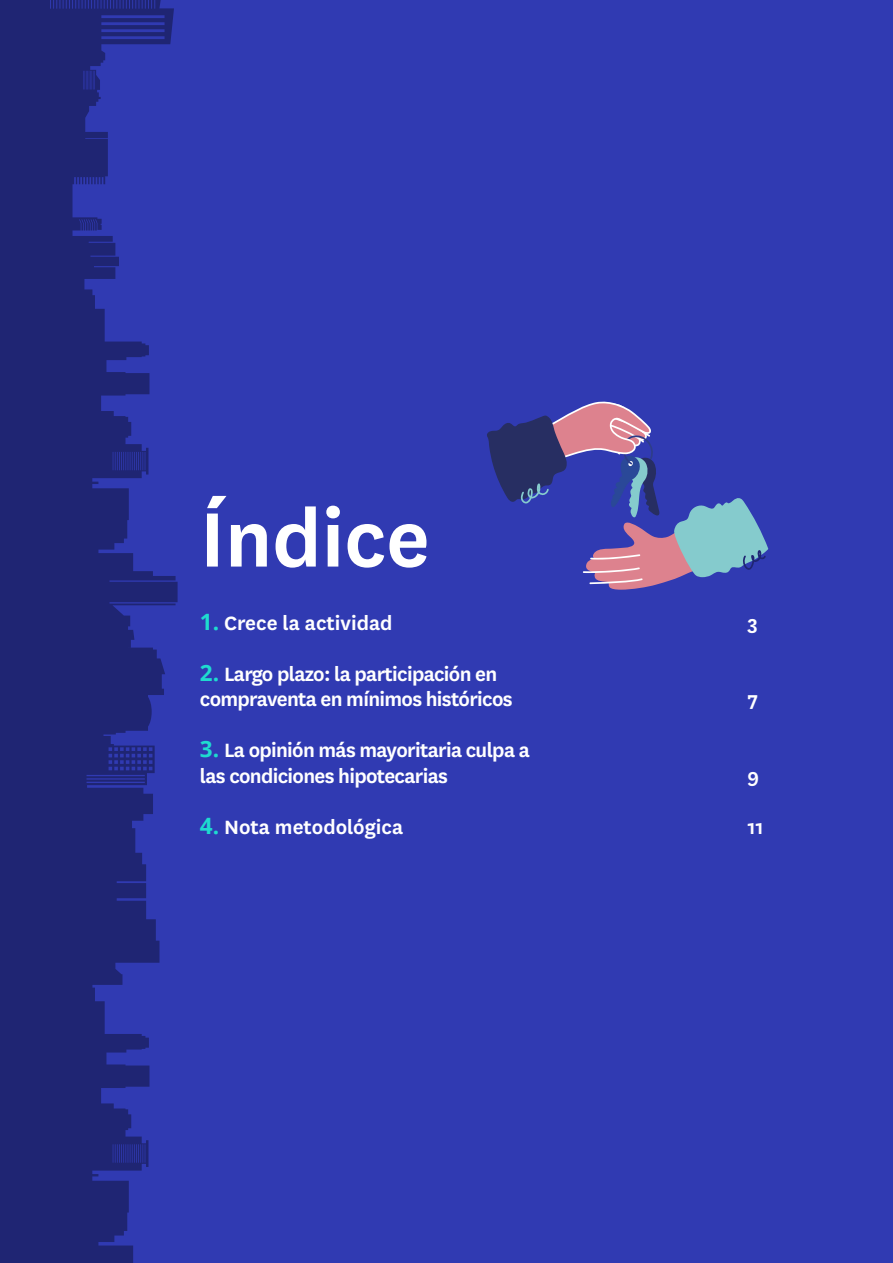
<style>
.page{position:relative;width:893px;height:1263px;background:#303ab2}
.page>*{position:absolute;margin:0;border:0;box-sizing:border-box;transform-origin:0 0}
.Indice{font:600 90px "National";color:#fff}
.t1{font:600 22.5px/25.5px "National";letter-spacing:-.03em;color:#fff}
.t2{font:600 22.5px "National";color:#fff}
.s1{font-family:"Open Sans";font-weight:700;color:#1edbcf}
</style>
<div class="page">
<svg style="left:0;top:0;width:178px;height:1263px;fill:#1f2573"></svg>
<svg style="left:487px;top:401px;width:281px;height:189px"></svg>
<p class="Indice" style="left:200px;top:477px;width:232px">Índice</p>
<p class="t2" style="left:200px;top:607px;width:194px"><span class="s1">1.</span> Crece la actividad</p>
<p class="t1" style="left:747px;top:608px;width:12px">3</p>
<p class="t1" style="left:200px;top:659px;width:314px"><span class="s1">2.</span> Largo plazo: la participación en compraventa en mínimos históricos</p>
<p class="t1" style="left:747px;top:685px;width:12px">7</p>
<p class="t1" style="left:200px;top:736px;width:331px"><span class="s1">3.</span> La opinión más mayoritaria culpa a las condiciones hipotecarias</p>
<p class="t1" style="left:747px;top:761px;width:13px">9</p>
<p class="t2" style="left:200px;top:811px;width:205px"><span class="s1">4.</span> Nota metodológica</p>
<p class="t1" style="left:747px;top:812px;width:18px">11</p>
</div>
